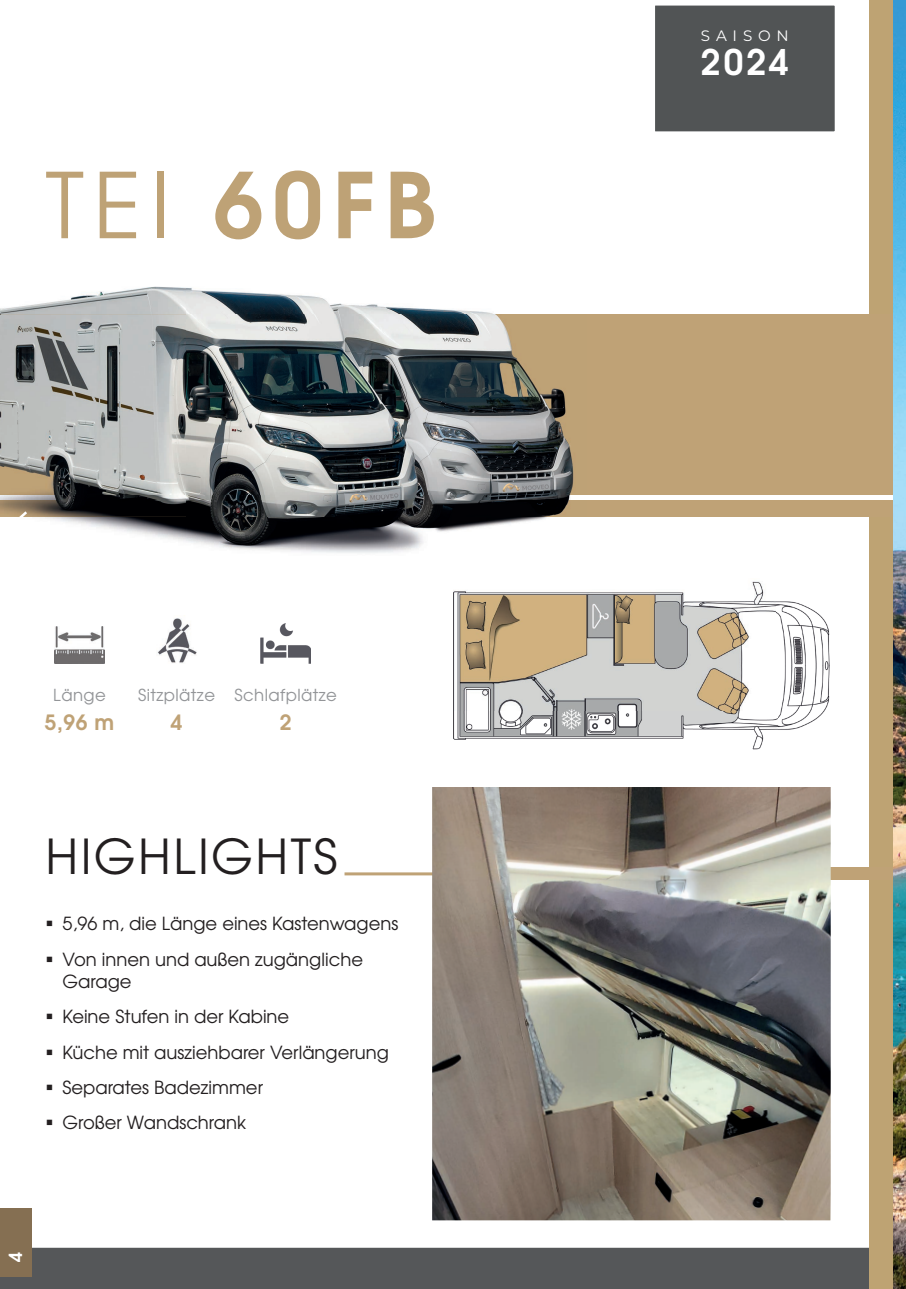
<style>
.page{position:relative;width:906px;height:1289px;background:#fff}
.page>*{position:absolute;margin:0;border:0;box-sizing:border-box;transform-origin:0 0}
.t1{font:700 90px "Te X Gyre Adventor";color:#bea276}
.t2{font:48px "Te X Gyre Adventor";letter-spacing:.05em;color:#231f20}
.t3{font:700 35.25px "Te X Gyre Adventor";color:#fff}
.t4{font:700 21px "Te X Gyre Adventor";color:#bfa276}
.t5{font:18px/22.5px "Te X Gyre Adventor";color:#231f20}
.t6{font:700 18px "Te X Gyre Adventor";color:#fff}
.t7{font:16.5px "Te X Gyre Adventor";letter-spacing:.025em;color:#939598}
.t8{font:15.15px "Montserrat";letter-spacing:.385em;color:#fff}
.s1{font-weight:400}
</style>
<div class="page">
<div style="left:0;top:1247px;width:868px;height:41px;background:#555759"></div>
<div style="left:655px;top:5px;width:180px;height:127px;background:#515455"></div>
<div style="left:868px;top:0;width:26px;height:1288px;background:#bea373"></div>
<div style="left:0;top:1208px;width:32px;height:68px;background:#856f52"></div>
<img style="left:55px;top:626px;width:49px;height:37px">
<img style="left:157px;top:618px;width:40px;height:45px">
<img style="left:261px;top:623px;width:50px;height:40px">
<img style="left:454px;top:581px;width:376px;height:169px">
<div style="left:0;top:315px;width:906px;height:202px;background:#bfa276"></div>
<hr style="left:0;top:495px;width:906px;height:4px;background:#fff">
<hr style="left:344px;top:872px;width:550px;height:3px;background:#bfa276">
<div style="left:830px;top:866px;width:76px;height:13px;background:#bfa276"></div>
<img style="left:187px;top:309px;width:400px;height:223px">
<img style="left:0;top:287px;width:427px;height:28px">
<img style="left:46px;top:517px;width:381px;height:36px">
<img style="left:0;top:315px;width:187px;height:202px">
<img style="left:46px;top:495px;width:141px;height:4px">
<img style="left:432px;top:787px;width:398px;height:433px">
<svg style="left:0;top:492px;width:46px;height:27px"></svg>
<img style="left:893px;top:0;width:13px;height:1288px">
<h1 class="t1" style="left:45px;top:127px;width:393px"><span class="s1">TEI</span> 60FB</h1>
<p class="t7" style="left:53px;top:681px;width:54px">Länge</p>
<p class="t4" style="left:45px;top:704px;width:71px">5,96 m</p>
<p class="t7" style="left:138px;top:681px;width:78px">Sitzplätze</p>
<p class="t4" style="left:171px;top:704px;width:13px">4</p>
<p class="t7" style="left:234px;top:681px;width:104px">Schlafplätze</p>
<p class="t4" style="left:280px;top:704px;width:13px">2</p>
<h2 class="t2" style="left:45px;top:818px;width:293px">HIGHLIGHTS</h2>
<p class="t5" style="left:45px;top:911px;width:354px">▪ 5,96 m, die Länge eines Kastenwagens</p>
<p class="t5" style="left:63px;top:946px;width:302px;text-indent:-17px">▪ Von innen und außen zugängliche<br>Garage</p>
<p class="t5" style="left:45px;top:1004px;width:245px">▪ Keine Stufen in der Kabine</p>
<p class="t5" style="left:45px;top:1039px;width:345px">▪ Küche mit ausziehbarer Verlängerung</p>
<p class="t5" style="left:45px;top:1074px;width:219px">▪ Separates Badezimmer</p>
<p class="t5" style="left:45px;top:1110px;width:202px">▪ Großer Wandschrank</p>
<p class="t6" style="left:0;top:1261px;width:12px;rotate:-90deg">4</p>
<p class="t8" style="left:701px;top:25px;width:89px">SAISON</p>
<h3 class="t3" style="left:701px;top:31px;width:89px">2024</h3>
</div>
